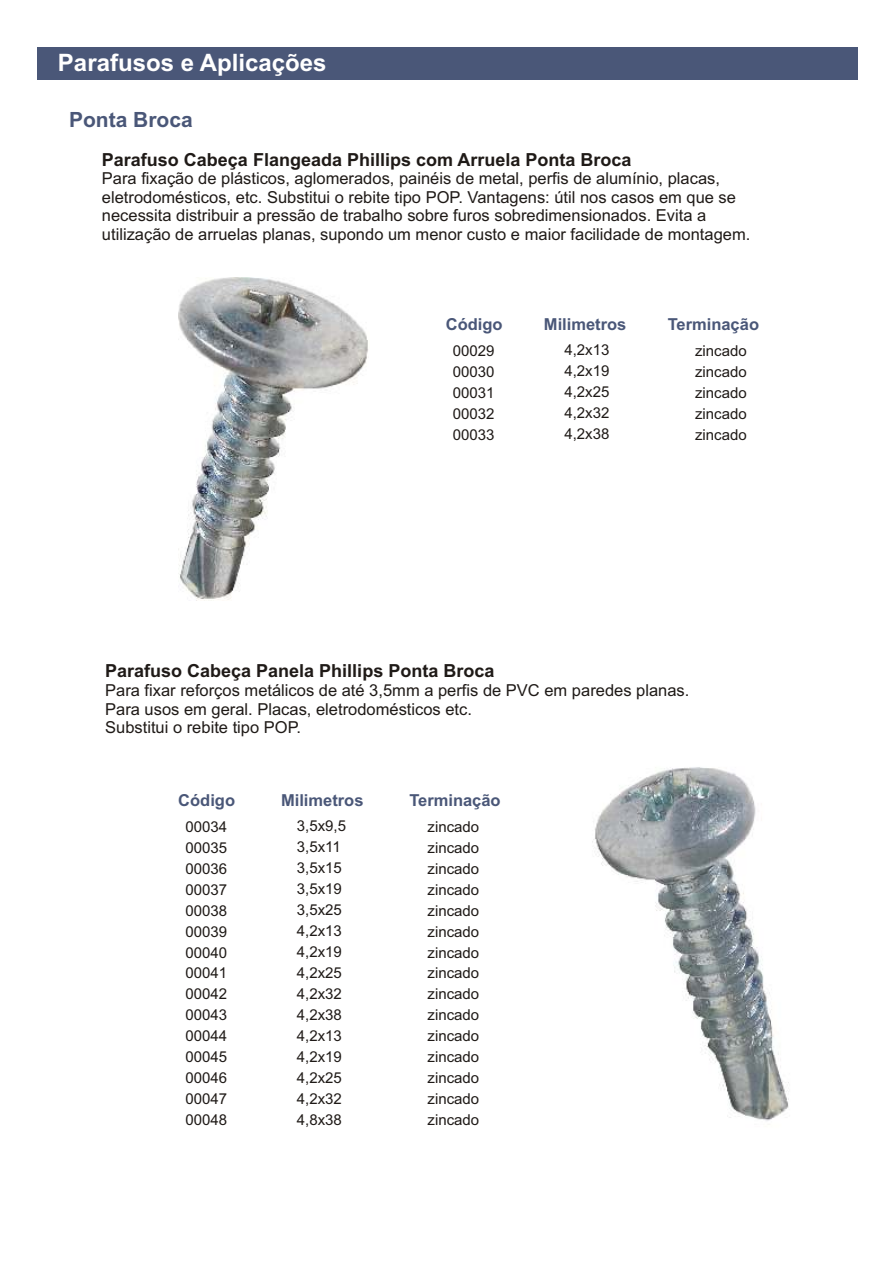
<style>
.page{position:relative;width:893px;height:1263px;background:#fff}
.page>*{position:absolute;margin:0;border:0;box-sizing:border-box;transform-origin:0 0}
.t1{font:700 24px "Arial";color:#fff}
.t2{font:700 21px "Arial";color:#4a5778}
.t3{font:700 18px "Arial";color:#1f1a17}
.t4{font:16.5px/18.5px "Arial";color:#1f1a17}
.t5{font:700 16.5px "Arial";color:#4a5778}
.t6{font:15px/21px "Arial";color:#1f1a17;text-align:justify}
</style>
<div class="page">
<div style="left:37px;top:47px;width:820px;height:33px;background:#4a5778"></div>
<img style="left:178px;top:278px;width:190px;height:322px">
<img style="left:592px;top:767px;width:197px;height:354px">
<h1 class="t1" style="left:58px;top:54px;width:270px">Parafusos e Aplicações</h1>
<p class="t2" style="left:69px;top:112px;width:125px">Ponta Broca</p>
<p class="t3" style="left:102px;top:152px;width:531px">Parafuso Cabeça Flangeada Phillips com Arruela Ponta Broca</p>
<p class="t4" style="left:102px;top:171px;width:650px">Para fixação de plásticos, aglomerados, painéis de metal, perfis de alumínio, placas, eletrodomésticos, etc. Substitui o rebite tipo POP. Vantagens: útil nos casos em que se necessita distribuir a pressão de trabalho sobre furos sobredimensionados. Evita a utilização de arruelas planas, supondo um menor custo e maior facilidade de montagem.</p>
<p class="t5" style="left:446px;top:318px;width:58px">Código</p>
<p class="t5" style="left:544px;top:318px;width:84px">Milimetros</p>
<p class="t5" style="left:668px;top:318px;width:93px">Terminação</p>
<p class="t6" style="left:453px;top:342px;width:43px">00029<br>00030<br>00031<br>00032<br>00033</p>
<p class="t6" style="left:564px;top:341px;width:47px">4,2x13<br>4,2x19<br>4,2x25<br>4,2x32<br>4,2x38</p>
<p class="t6" style="left:695px;top:342px;width:53px">zincado zincado zincado zincado zincado</p>
<p class="t3" style="left:105px;top:664px;width:391px">Parafuso Cabeça Panela Phillips Ponta Broca</p>
<p class="t4" style="left:105px;top:683px;width:586px">Para fixar reforços metálicos de até 3,5mm a perfis de PVC em paredes planas.<br>Para usos em geral. Placas, eletrodomésticos etc.<br>Substitui o rebite tipo POP.</p>
<p class="t5" style="left:178px;top:794px;width:58px">Código</p>
<p class="t5" style="left:281px;top:794px;width:84px">Milimetros</p>
<p class="t5" style="left:409px;top:794px;width:93px">Terminação</p>
<p class="t6" style="left:185px;top:817px;width:43px">00034<br>00035<br>00036<br>00037<br>00038<br>00039<br>00040<br>00041<br>00042<br>00043<br>00044<br>00045<br>00046<br>00047<br>00048</p>
<p class="t6" style="left:297px;top:817px;width:51px;text-align:left">3,5x9,5<br>3,5x11<br>3,5x15<br>3,5x19<br>3,5x25<br>4,2x13<br>4,2x19<br>4,2x25<br>4,2x32<br>4,2x38<br>4,2x13<br>4,2x19<br>4,2x25<br>4,2x32<br>4,8x38</p>
<p class="t6" style="left:428px;top:817px;width:53px">zincado zincado zincado zincado zincado zincado zincado zincado zincado zincado zincado zincado zincado zincado zincado</p>
</div>
